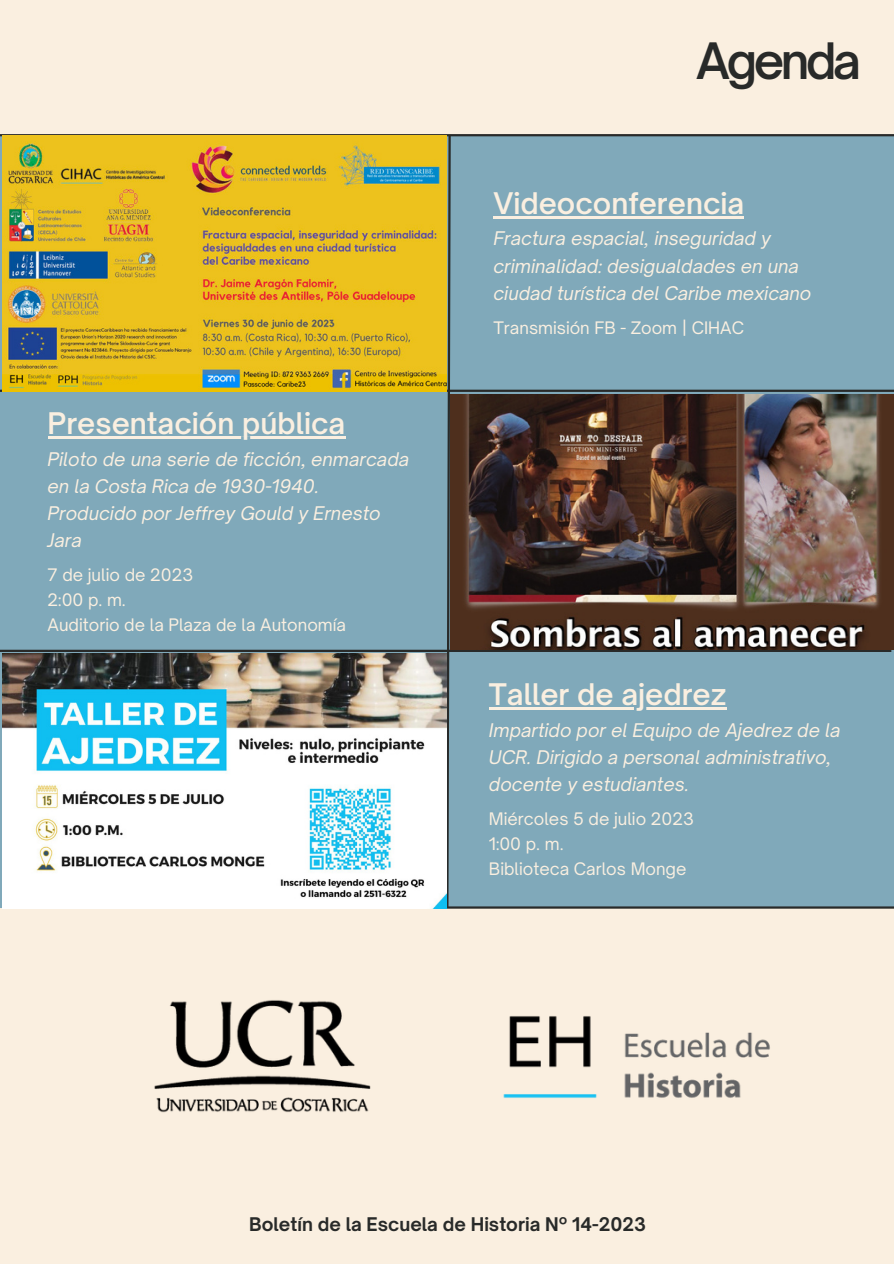
<style>
.page{position:relative;width:894px;height:1264px;background:#fff}
.page>*{position:absolute;margin:0;border:0;box-sizing:border-box;transform-origin:0 0}
.t1{font:600 48px "Open Sauce One";letter-spacing:-.075em;color:#282a29}
.t2{font:600 28.5px "Open Sauce One";color:#faefe0}
.t3{font:italic 18px/27px "Open Sauce One";color:#faefe0}
.t4{font:700 18px "Open Sauce One";color:#282a29}
.t5{font:16.5px "Open Sauce One";color:#faefe0}
</style>
<div class="page">
<div style="left:0;top:0;width:893px;height:1263px;background:#faefe0"></div>
<div style="left:0;top:136px;width:893px;height:771px;background:#80a9ba"></div>
<hr style="left:0;top:134px;width:893px;height:2px;background:#282a29">
<hr style="left:0;top:389px;width:893px;height:3px;background:#282a29">
<svg style="left:445px;top:134px;width:7px;height:775px"></svg>
<img style="left:503px;top:1016px;width:267px;height:82px">
<img style="left:154px;top:1000px;width:216px;height:113px">
<img style="left:2px;top:135px;width:444px;height:256px">
<hr style="left:5px;top:906px;width:888px;height:2px;background:#282a29">
<hr style="left:0;top:649px;width:891px;height:3px;background:#282a29">
<img style="left:450px;top:394px;width:443px;height:256px">
<img style="left:2px;top:653px;width:444px;height:255px">
<hr style="left:493px;top:216px;width:251px;height:2px;background:#faefe0">
<hr style="left:48px;top:437px;width:297px;height:2px;background:#faefe0">
<hr style="left:489px;top:707px;width:237px;height:2px;background:#faefe0">
<p class="t1" style="left:696px;top:31px;width:166px">Agenda</p>
<p class="t2" style="left:493px;top:185px;width:252px">Videoconferencia</p>
<p class="t2" style="left:48px;top:406px;width:299px">Presentación pública</p>
<p class="t3" style="left:48px;top:446px;width:363px">Piloto de una serie de ficción, enmarcada en la Costa Rica de 1930-1940.</p>
<p class="t3" style="left:48px;top:500px;width:334px">Producido por Jeffrey Gould y Ernesto<br>Jara</p>
<p class="t5" style="left:48px;top:565px;width:147px">7 de julio de 2023</p>
<p class="t5" style="left:48px;top:589px;width:80px">2:00 p. m.</p>
<p class="t5" style="left:48px;top:614px;width:300px">Auditorio de la Plaza de la Autonomía</p>
<p class="t3" style="left:493px;top:225px;width:319px">Fractura espacial, inseguridad y criminalidad: desigualdades en una ciudad turística del Caribe mexicano</p>
<p class="t5" style="left:493px;top:317px;width:252px">Transmisión FB - Zoom | CIHAC</p>
<p class="t2" style="left:489px;top:676px;width:239px">Taller de ajedrez</p>
<p class="t3" style="left:489px;top:716px;width:353px">Impartido por el Equipo de Ajedrez de la<br>UCR. Dirigido a personal administrativo, docente y estudiantes.</p>
<p class="t5" style="left:489px;top:808px;width:206px">Miércoles 5 de julio 2023</p>
<p class="t5" style="left:489px;top:833px;width:76px">1:00 p. m.</p>
<p class="t5" style="left:489px;top:858px;width:199px">Biblioteca Carlos Monge</p>
<p class="t4" style="left:249px;top:1213px;width:398px">Boletín de la Escuela de Historia Nº 14-2023</p>
</div>
